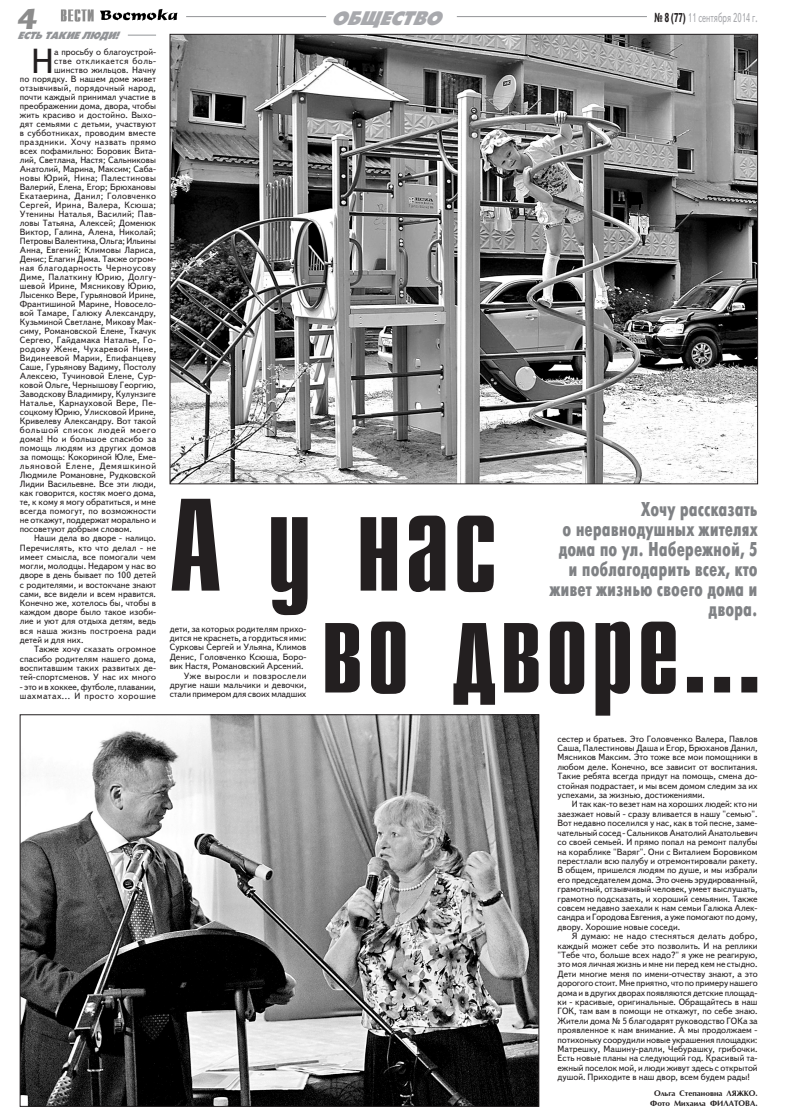
<style>
.page{position:relative;width:786px;height:1120px;background:#fff}
.page>*{position:absolute;margin:0;border:0;box-sizing:border-box;transform-origin:0 0}
.t1{font:700 109.3px "Compact";color:#231f20}
.t2{font:700 103.3px "Compact";letter-spacing:.025em;color:#231f20}
.t3{font:34.7px "Text Book C";color:#231f20}
.t4{font:italic 20.9px "Futura Press Press";color:#a8a9ad}
.t5{font:20px/20px "Futuris X Cond C";color:#808285;text-align:right;scale:.93 1}
.t6{font:12.8px "Text Book C";color:#a8a9ad;scale:.64 1}
.t7{font:italic 11px "Futura Press Press";color:#939598}
.t8{font:9px/9.4px "Text Book C";color:#231f20;text-align:justify}
.t9{font:9px "Text Book C";letter-spacing:.025em;color:#231f20}
.t10{font:9px "Text Book C";letter-spacing:.02em;color:#231f20}
.t11{font:9px "Text Book C";letter-spacing:.035em;color:#231f20}
.t12{font:9px "Text Book C";letter-spacing:.03em;color:#231f20}
.t13{font:9px "Text Book C";letter-spacing:.07em;color:#231f20}
.t14{font:9px "Text Book C";letter-spacing:.05em;color:#231f20}
.t15{font:9px "Text Book C";letter-spacing:.04em;color:#231f20}
.t16{font:700 8px/10px "AG Optima Cyr";color:#231f20;text-align:center}
.s1{font-weight:700;color:#231f20}
</style>
<div class="page">
<img style="left:61px;top:9px;width:67px;height:13px">
<hr style="left:186px;top:16px;width:140px;height:1px;background:#939598">
<hr style="left:456px;top:16px;width:190px;height:1px;background:#939598">
<img style="left:22px;top:716px;width:515px;height:388px">
<img style="left:172px;top:36px;width:583px;height:446px">
<svg style="left:60px;top:10px;width:5px;height:12px"></svg>
<svg style="left:76px;top:9px;width:17px;height:13px"></svg>
<svg style="left:105px;top:10px;width:17px;height:12px"></svg>
<svg style="left:128px;top:9px;width:50px;height:27px"></svg>
<svg style="left:191px;top:17px;width:62px;height:1px"></svg>
<svg style="left:260px;top:17px;width:65px;height:1px"></svg>
<p class="t7" style="left:18px;top:29px;width:107px">ЕСТЬТАКИЕЛЮДИ!</p>
<h3 class="t3" style="left:31px;top:43px;width:24px">Н</h3>
<p class="t8" style="left:54px;top:48px;width:103px">а просьбу о благоустрой-</p>
<p class="t14" style="left:54px;top:56px;width:103px">стве откликается боль-</p>
<p class="t8" style="left:54px;top:66px;width:103px">шинство жильцов. Начну</p>
<p class="t8" style="left:20px;top:75px;width:138px">по порядку. В нашем доме живет</p>
<p class="t9" style="left:20px;top:83px;width:137px">отзывчивый, порядочный народ,</p>
<p class="t8" style="left:20px;top:93px;width:138px">почти каждый принимал участие в</p>
<p class="t8" style="left:20px;top:102px;width:138px">преображении дома, двора, чтобы</p>
<p class="t8" style="left:20px;top:111px;width:138px">жить красиво и достойно. Выхо-</p>
<p class="t8" style="left:20px;top:120px;width:138px">дят семьями с детьми, участвуют</p>
<p class="t10" style="left:20px;top:128px;width:138px">в субботниках, проводим вместе</p>
<p class="t11" style="left:20px;top:137px;width:138px">праздники. Хочу назвать прямо</p>
<p class="t8" style="left:20px;top:147px;width:138px">всех пофамильно: Боровик Вита-</p>
<p class="t8" style="left:20px;top:156px;width:138px">лий, Светлана, Настя; Сальниковы</p>
<p class="t8" style="left:20px;top:165px;width:138px">Анатолий, Марина, Максим; Саба-</p>
<p class="t12" style="left:20px;top:173px;width:138px">новы Юрий, Нина; Палестиновы</p>
<p class="t8" style="left:20px;top:183px;width:138px">Валерий, Елена, Егор; Брюхановы</p>
<p class="t11" style="left:20px;top:191px;width:138px">Екатаерина, Данил; Головченко</p>
<p class="t11" style="left:20px;top:200px;width:138px">Сергей, Ирина, Валера, Ксюша;</p>
<p class="t10" style="left:20px;top:209px;width:138px">Утенины Наталья, Василий; Пав-</p>
<p class="t8" style="left:20px;top:219px;width:138px">ловы Татьяна, Алексей; Доменюк</p>
<p class="t8" style="left:20px;top:228px;width:137px">Виктор, Галина, Алена, Николай;</p>
<p class="t8" style="left:20px;top:237px;width:138px">Петровы Валентина, Ольга; Ильины</p>
<p class="t8" style="left:20px;top:246px;width:138px">Анна, Евгений; Климовы Лариса,</p>
<p class="t8" style="left:20px;top:255px;width:138px">Денис; Елагин Дима. Также огром-</p>
<p class="t14" style="left:20px;top:263px;width:138px">ная благодарность Черноусову</p>
<p class="t11" style="left:20px;top:272px;width:138px">Диме, Палаткину Юрию, Долгу-</p>
<p class="t10" style="left:20px;top:281px;width:138px">шевой Ирине, Мясникову Юрию,</p>
<p class="t8" style="left:20px;top:291px;width:138px">Лысенко Вере, Гурьяновой Ирине,</p>
<p class="t8" style="left:20px;top:300px;width:138px">Франтишиной Марине, Новосело-</p>
<p class="t8" style="left:20px;top:309px;width:138px">вой Тамаре, Галюку Александру,</p>
<p class="t8" style="left:20px;top:318px;width:138px">Кузьминой Светлане, Микову Мак-</p>
<p class="t8" style="left:20px;top:327px;width:138px">симу, Романовской Елене, Ткачук</p>
<p class="t9" style="left:20px;top:335px;width:138px">Сергею, Гайдамака Наталье, Го-</p>
<p class="t15" style="left:20px;top:344px;width:138px">родову Жене, Чухаревой Нине,</p>
<p class="t9" style="left:20px;top:353px;width:138px">Видинеевой Марии, Епифанцеву</p>
<p class="t8" style="left:20px;top:363px;width:138px">Саше, Гурьянову Вадиму, Постолу</p>
<p class="t8" style="left:20px;top:372px;width:138px">Алексею, Тучиновой Елене, Сур-</p>
<p class="t8" style="left:20px;top:381px;width:138px">ковой Ольге, Чернышову Георгию,</p>
<p class="t8" style="left:20px;top:390px;width:138px">Заводскову Владимиру, Кулунзиге</p>
<p class="t10" style="left:20px;top:398px;width:138px">Наталье, Карнауховой Вере, Пе-</p>
<p class="t8" style="left:20px;top:408px;width:138px">соцкому Юрию, Улисковой Ирине,</p>
<p class="t8" style="left:20px;top:417px;width:138px">Кривелеву Александру. Вот такой</p>
<p class="t13" style="left:20px;top:425px;width:138px">большой список людей моего</p>
<p class="t12" style="left:20px;top:434px;width:138px">дома! Но и большое спасибо за</p>
<p class="t9" style="left:20px;top:443px;width:138px">помощь людям из других домов</p>
<p class="t8" style="left:20px;top:453px;width:138px">за помощь: Кокориной Юле, Еме-</p>
<p class="t13" style="left:20px;top:461px;width:138px">льяновой Елене, Демяшкиной</p>
<p class="t8" style="left:20px;top:471px;width:137px">Людмиле Романовне, Рудковской</p>
<p class="t8" style="left:20px;top:480px;width:138px">Лидии Васильевне. Все эти люди,</p>
<p class="t8" style="left:20px;top:489px;width:138px">как говорится, костяк моего дома,</p>
<p class="t8" style="left:20px;top:498px;width:138px">те, к кому я могу обратиться, и мне</p>
<p class="t10" style="left:20px;top:506px;width:138px">всегда помогут, по возможности</p>
<p class="t8" style="left:20px;top:516px;width:138px">не откажут, поддержат морально и</p>
<p class="t8" style="left:20px;top:525px;width:114px">посоветуют добрым словом.</p>
<p class="t8" style="left:34px;top:534px;width:123px">Наши дела во дворе - налицо.</p>
<p class="t9" style="left:20px;top:543px;width:138px">Перечислять, кто что делал - не</p>
<p class="t8" style="left:20px;top:552px;width:138px">имеет смысла, все помогали чем</p>
<p class="t8" style="left:20px;top:561px;width:138px">могли, молодцы. Недаром у нас во</p>
<p class="t8" style="left:20px;top:571px;width:138px">дворе в день бывает по 100 детей</p>
<p class="t8" style="left:20px;top:580px;width:138px">с родителями, и востокчане знают</p>
<p class="t8" style="left:20px;top:589px;width:138px">сами, все видели и всем нравится.</p>
<p class="t8" style="left:20px;top:598px;width:138px">Конечно же, хотелось бы, чтобы в</p>
<p class="t8" style="left:20px;top:607px;width:138px">каждом дворе было такое изоби-</p>
<p class="t8" style="left:20px;top:617px;width:138px">лие и уют для отдыха детям, ведь</p>
<p class="t9" style="left:20px;top:625px;width:138px">вся наша жизнь построена ради</p>
<p class="t8" style="left:20px;top:635px;width:65px">детей и для них.</p>
<p class="t8" style="left:34px;top:644px;width:123px">Также хочу сказать огромное</p>
<p class="t8" style="left:20px;top:654px;width:138px">спасибо родителям нашего дома,</p>
<p class="t8" style="left:20px;top:663px;width:138px">воспитавшим таких развитых де-</p>
<p class="t8" style="left:20px;top:673px;width:138px">тей-спортсменов. У нас их много</p>
<p class="t8" style="left:20px;top:682px;width:138px">- это и в хоккее, футболе, плавании, шахматах... И просто хорошие</p>
<h3 class="t4" style="left:331px;top:5px;width:121px">ОБЩЕСТВО</h3>
<h3 class="t6" style="left:654px;top:10px;width:162px"><span class="s1">№ 8 (77)</span> 11 сентября 2014 г.</h3>
<h1 class="t1" style="left:168px;top:476px;width:331px">А у нас</h1>
<h2 class="t2" style="left:321px;top:584px;width:442px">во дворе...</h2>
<h3 class="t5" style="left:549px;top:500px;width:225px">Хочу рассказать<br>о неравнодушных жителях дома по ул. Набережной, 5 и поблагодарить всех, кто живет жизнью своего дома и двора.</h3>
<p class="t8" style="left:170px;top:624px;width:138px">дети, за которых родителям прихо-</p>
<p class="t8" style="left:170px;top:633px;width:138px">дится не краснеть, а гордиться ими:</p>
<p class="t8" style="left:170px;top:643px;width:138px">Сурковы Сергей и Ульяна, Климов</p>
<p class="t8" style="left:170px;top:652px;width:138px">Денис, Головченко Ксюша, Боро-</p>
<p class="t8" style="left:170px;top:661px;width:135px">вик Настя, Романовский Арсений.</p>
<p class="t11" style="left:184px;top:671px;width:124px">Уже выросли и повзрослели</p>
<p class="t8" style="left:170px;top:680px;width:138px">другие наши мальчики и девочки,</p>
<p class="t8" style="left:170px;top:690px;width:138px">стали примером для своих младших</p>
<p class="t8" style="left:557px;top:734px;width:201px">сестер и братьев. Это Головченко Валера, Павлов Саша, Палестиновы Даша и Егор, Брюханов Данил, Мясников Максим. Это тоже все мои помощники в любом деле. Конечно, все зависит от воспитания.<br>Такие ребята всегда придут на помощь, смена до&shy;стойная подрастает, и мы всем домом следим за их успехами, за жизнью, достижениями.</p>
<p class="t8" style="left:557px;top:800px;width:201px;text-indent:14px">И так как-то везет нам на хороших людей: кто ни заезжает новый - сразу вливается в нашу "семью".<br>Вот недавно поселился у нас, как в той песне, заме&shy;чательный сосед - Сальников Анатолий Анатольевич со своей семьей. И прямо попал на ремонт палубы на кораблике "Варяг". Они с Виталием Боровиком перестлали всю палубу и отремонтировали ракету.<br>В общем, пришелся людям по душе, и мы избрали его председателем дома. Это очень эрудированный, грамотный, отзывчивый человек, умеет выслушать, грамотно подсказать, и хороший семьянин. Также совсем недавно заехали к нам семьи Галюка Алек&shy;сандра и Городова Евгения, а уже помогают по дому, двору. Хорошие новые соседи.</p>
<p class="t8" style="left:557px;top:931px;width:201px;text-indent:14px">Я думаю: не надо стесняться делать добро, каждый может себе это позволить. И на реплики "Тебе что, больше всех надо?" я уже не реагирую, это моя личная жизнь и мне ни перед кем не стыдно.<br>Дети многие меня по имени-отчеству знают, а это дорогого стоит. Мне приятно, что по примеру нашего дома и в других дворах появляются детские площад&shy;ки - красивые, оригинальные. Обращайтесь в наш ГОК, там вам в помощи не откажут, по себе знаю.<br>Жители дома № 5 благодарят руководство ГОКа за проявленное к нам внимание. А мы продолжаем - потихоньку соорудили новые украшения площадки:<br>Матрешку, Машину-ралли, Чебурашку, грибочки.<br>Есть новые планы на следующий год. Красивый та&shy;ежный поселок мой, и люди живут здесь с открытой душой. Приходите в наш двор, всем будем рады!</p>
<p class="t16" style="left:650px;top:1088px;width:109px">Ольга Степановна ЛЯЖКО.<br>Фото Михаила ФИЛАТОВА.</p>
</div>
